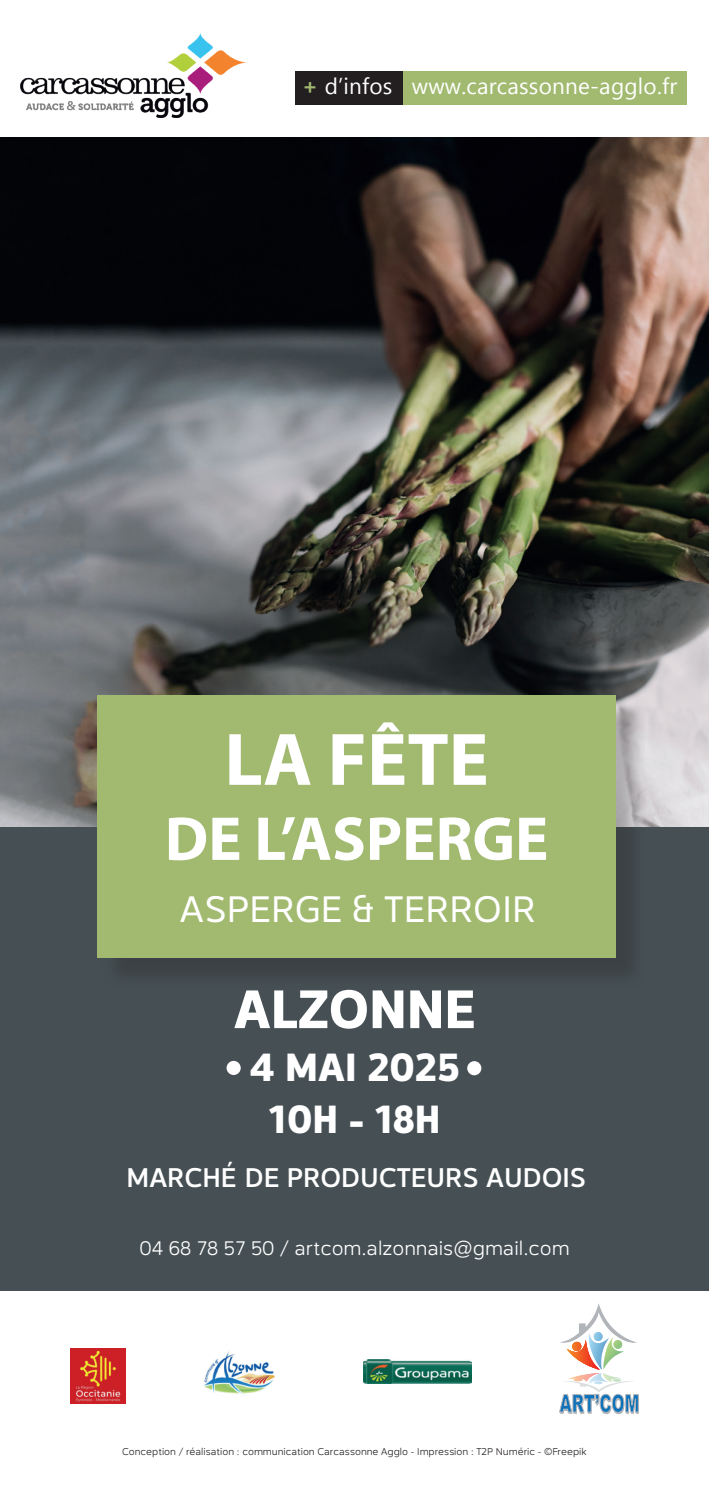
<style>
.page{position:relative;width:709px;height:1489px;background:#fff}
.page>*{position:absolute;margin:0;border:0;box-sizing:border-box;transform-origin:0 0}
.t1{font:300 77.5px "Catesque";color:#fff}
.t2{font:75px "Myriad Variable Concept";color:#fff}
.t3{font:62.5px "Myriad Variable Concept";color:#fff}
.t4{font:900 55px "Catesque";color:#fff}
.t5{font:900 40px/52.5px "Catesque";color:#fff;text-align:center}
.t6{font:37.5px "Catesque";letter-spacing:.01em;color:#fff}
.t7{font:500 27.5px "Catesque";color:#fff}
.t8{font:22.5px "Microsoft New Tai Lue";letter-spacing:.01em;color:#fff}
.t9{font:300 20px "Catesque";color:#fff}
.t10{font:300 10px "Catesque";color:#231f20}
.s1{font-weight:700;color:#a1ba70}
</style>
<div class="page">
<img style="left:364px;top:1359px;width:107px;height:24px">
<img style="left:204px;top:1351px;width:71px;height:43px">
<img style="left:70px;top:1348px;width:55px;height:55px">
<svg style="left:559px;top:1303px;width:79px;height:110px"></svg>
<div style="left:402px;top:71px;width:284px;height:33px;background:#a1ba70"></div>
<div style="left:295px;top:71px;width:108px;height:33px;background:#231f20"></div>
<img style="left:21px;top:33px;width:226px;height:84px">
<img style="left:0;top:137px;width:709px;height:689px">
<div style="left:0;top:826px;width:709px;height:464px;background:#465054"></div>
<div style="left:101px;top:699px;width:546px;height:290px;background:#231f20;opacity:.3"></div>
<div style="left:97px;top:695px;width:519px;height:263px;background:#a1ba70"></div>
<div style="left:467px;top:1061px;width:14px;height:14px;background:#fff;border-radius:50%"></div>
<div style="left:226px;top:1060px;width:15px;height:14px;background:#fff;border-radius:50%"></div>
<h3 class="t8" style="left:302px;top:73px;width:376px"><span class="s1">+</span> d’infos www.carcassonne-agglo.fr</h3>
<h2 class="t2" style="left:224px;top:715px;width:266px">LA FÊTE</h2>
<h3 class="t3" style="left:165px;top:802px;width:385px">DE L’ASPERGE</h3>
<h3 class="t6" style="left:180px;top:887px;width:357px">ASPERGE &amp; TERROIR</h3>
<h3 class="t4" style="left:234px;top:977px;width:243px">ALZONNE</h3>
<h3 class="t5" style="left:250px;top:1040px;width:211px">4 MAI 2025<br>10H - 18H</h3>
<h3 class="t7" style="left:126px;top:1161px;width:461px">MARCHÉ DE PRODUCTEURS AUDOIS</h3>
<h1 class="t1" style="left:161px;top:1178px;width:395px">INVITATION</h1>
<h3 class="t9" style="left:139px;top:1236px;width:432px">04 68 78 57 50 / artcom.alzonnais@gmail.com</h3>
<p class="t10" style="left:122px;top:1445px;width:466px">Conception / réalisation : communication Carcassonne Agglo - Impression : T2P Numéric - ©Freepik</p>
</div>
